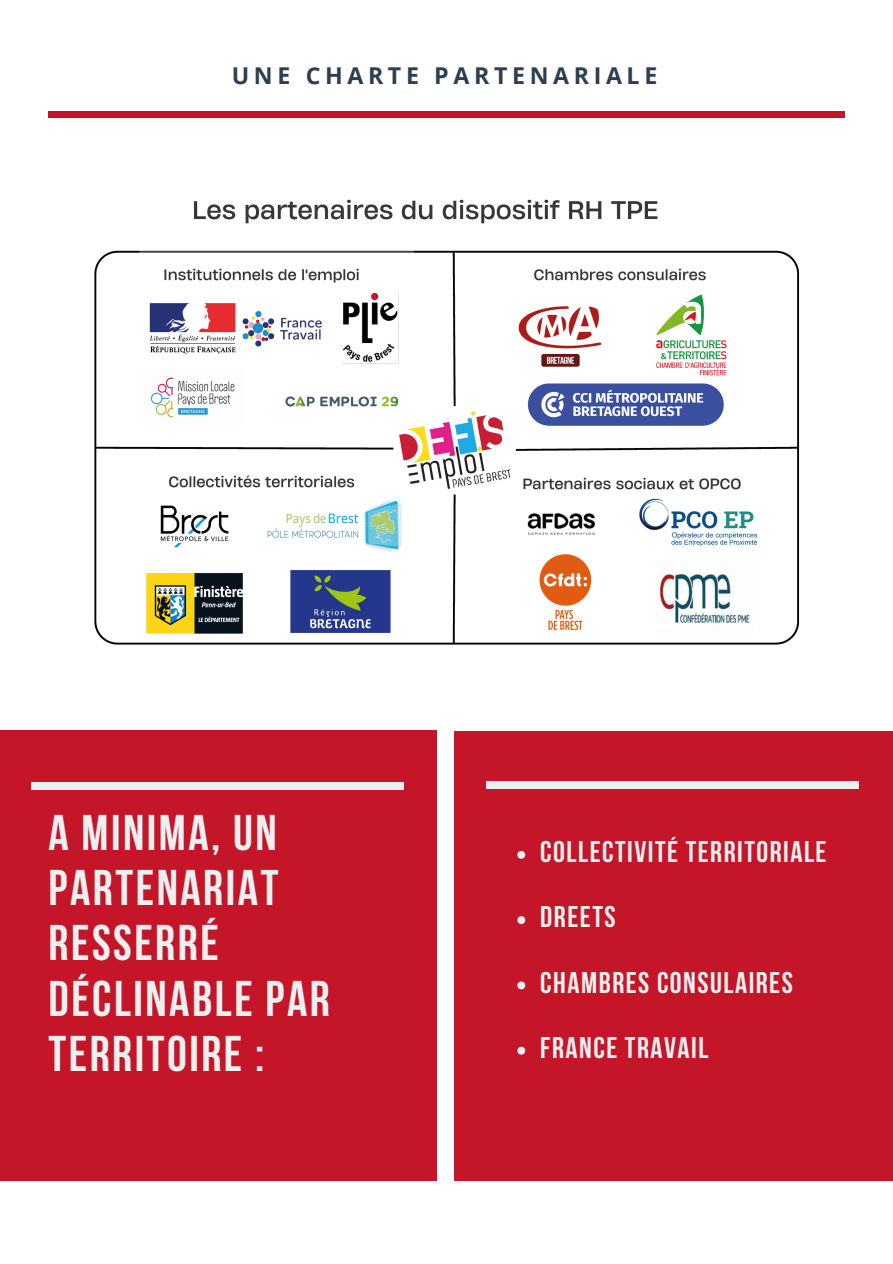
<style>
.page{position:relative;width:893px;height:1264px;background:#fff}
.page>*{position:absolute;margin:0;border:0;box-sizing:border-box;transform-origin:0 0}
.t1{font:700 49.95px/55.2px "Bebas Neue";letter-spacing:.05em;color:#ecf0f1}
.t2{font:700 29.85px "Bebas Neue";letter-spacing:.05em;color:#ecf0f1}
.t3{font:700 23.1px "Open Sans";letter-spacing:.2em;color:#2c3e50}
</style>
<div class="page">
<div style="left:0;top:730px;width:436px;height:450px;background:#c51629"></div>
<div style="left:454px;top:731px;width:438px;height:449px;background:#c51629"></div>
<div style="left:48px;top:111px;width:797px;height:7px;background:#c51629"></div>
<div style="left:32px;top:782px;width:372px;height:7px;background:#ecf0f1"></div>
<div style="left:486px;top:781px;width:372px;height:7px;background:#ecf0f1"></div>
<img style="left:94px;top:199px;width:706px;height:446px">
<svg style="left:517px;top:851px;width:8px;height:7px"></svg>
<svg style="left:517px;top:916px;width:8px;height:8px"></svg>
<svg style="left:517px;top:981px;width:8px;height:8px"></svg>
<svg style="left:517px;top:1046px;width:8px;height:8px"></svg>
<p class="t3" style="left:232px;top:59px;width:427px">UNE CHARTE PARTENARIALE</p>
<p class="t1" style="left:49px;top:810px;width:283px">A MINIMA, UN<br>PARTENARIAT<br>RESSERRÉ<br>DÉCLINABLE PAR<br>TERRITOIRE :</p>
<p class="t2" style="left:540px;top:839px;width:288px">COLLECTIVITÉ TERRITORIALE</p>
<p class="t2" style="left:540px;top:905px;width:77px">DREETS</p>
<h1 class="t2" style="left:540px;top:970px;width:254px">CHAMBRES CONSULAIRES</h1>
<p class="t2" style="left:540px;top:1035px;width:170px">FRANCE TRAVAIL</p>
</div>
